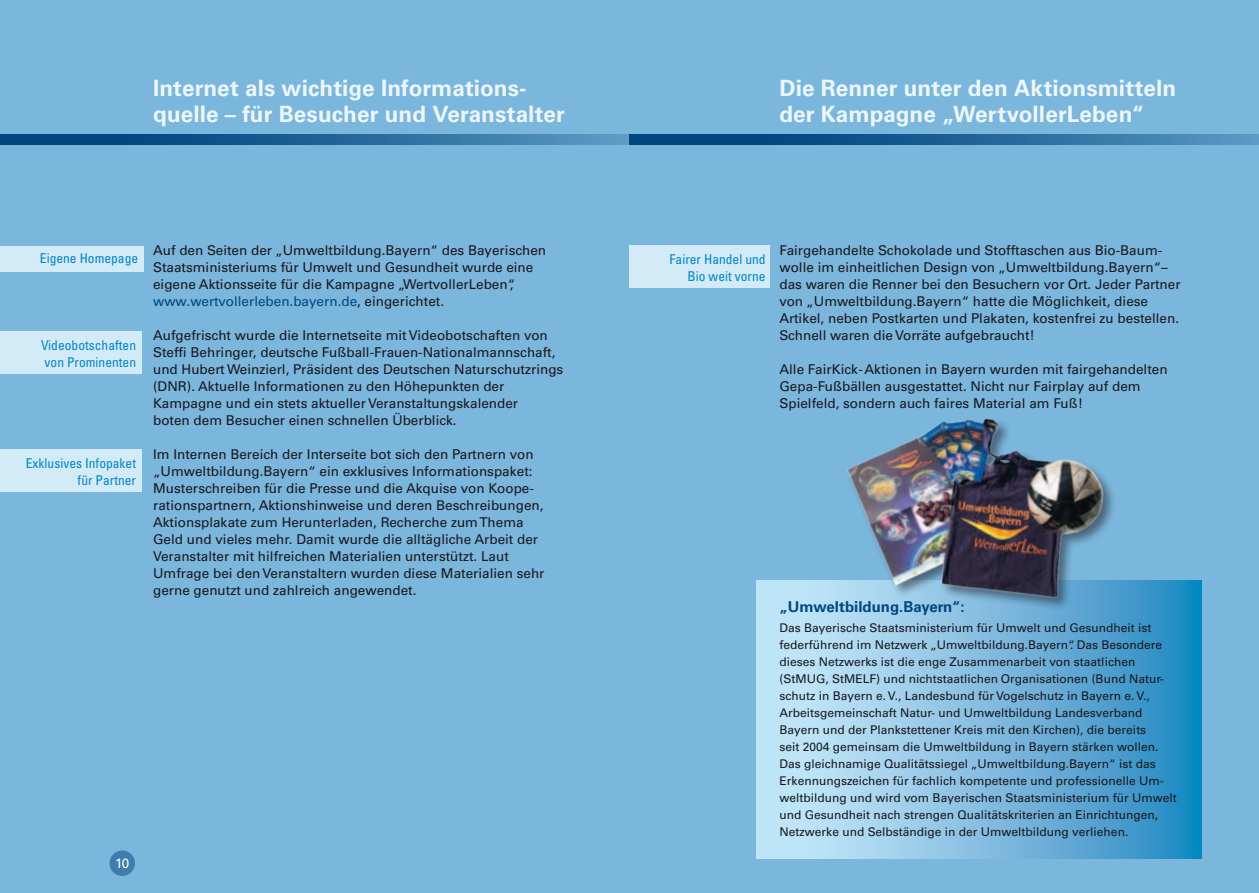
<style>
.page{position:relative;width:1259px;height:893px;background:#fff}
.page>*{position:absolute;margin:0;border:0;box-sizing:border-box;transform-origin:0 0}
.t1{font:700 22.5px/25.5px "Univers LT Pro 65";letter-spacing:.005em;color:#ebf7fc}
.t2{font:700 15px "Univers LT Pro 65";color:#00477f}
.t3{font:13.5px/17px "Univers LT Pro 55 Roman";color:#1a171c}
.t4{font:condensed 13.5px/17px "Univers LT Pro";color:#0086c5;text-align:right}
.t5{font:13.5px "Univers LT Pro 55 Roman";color:#fff}
.t6{font:12px/17px "Univers LT Pro 55 Roman";color:#1a171c}
.s1{color:#00477f}
</style>
<div class="page">
<div style="left:0;top:0;width:629px;height:893px;background:#7bb6dc"></div>
<div style="left:629px;top:0;width:630px;height:893px;background:#7bb6dc"></div>
<div style="left:629px;top:246px;width:141px;height:42px;background:#d3eaf7"></div>
<div style="left:0;top:246px;width:144px;height:26px;background:#d3eaf7"></div>
<div style="left:0;top:332px;width:141px;height:42px;background:#d3eaf7"></div>
<div style="left:0;top:450px;width:141px;height:42px;background:#d3eaf7"></div>
<svg style="left:629px;top:134px;width:630px;height:11px;background:#206497"></svg>
<svg style="left:0;top:134px;width:629px;height:11px;background:#269"></svg>
<svg style="left:756px;top:580px;width:445px;height:278px"></svg>
<img style="left:831px;top:418px;width:283px;height:194px">
<div style="left:109px;top:850px;width:26px;height:26px;background:#3d7ead;border-radius:50%"></div>
<h1 class="t1" style="left:153px;top:75px;width:413px">Internet als wichtige Informations&shy;quelle – für Besucher und Veranstalter</h1>
<h2 class="t4" style="left:40px;top:250px;width:100px">Eigene Homepage</h2>
<h2 class="t4" style="left:41px;top:336px;width:97px;text-align:left">Videobotschaften von Prominenten</h2>
<h2 class="t4" style="left:26px;top:454px;width:112px">Exklusives Infopaket für Partner</h2>
<p class="t3" style="left:153px;top:242px;width:394px">Auf den Seiten der „Umweltbildung.Bayern“ des Bayerischen Staatsministeriums für Umwelt und Gesundheit wurde eine eigene Aktionsseite für die Kampagne „WertvollerLeben“, <span class="s1">www.wertvollerleben.bayern.de</span>, eingerichtet.</p>
<p class="t3" style="left:153px;top:327px;width:412px">Aufgefrischt wurde die Internetseite mit Videobotschaften von Steffi Behringer, deutsche Fußball-Frauen-Nationalmannschaft, und Hubert Weinzierl, Präsident des Deutschen Naturschutzrings (DNR). Aktuelle Informationen zu den Höhepunkten der Kampagne und ein stets aktueller Veranstaltungskalender<br>boten dem Besucher einen schnellen Überblick.</p>
<p class="t3" style="left:153px;top:446px;width:393px">Im Internen Bereich der Interseite bot sich den Partnern von „Umweltbildung.Bayern“ ein exklusives Informationspaket:<br>Musterschreiben für die Presse und die Akquise von Koope&shy;rationspartnern, Aktionshinweise und deren Beschreibungen, Aktionsplakate zum Herunterladen, Recherche zum Thema Geld und vieles mehr. Damit wurde die alltägliche Arbeit der Veranstalter mit hilfreichen Materialien unterstützt. Laut Umfrage bei den Veranstaltern wurden diese Materialien sehr gerne genutzt und zahlreich angewendet.</p>
<p class="t5" style="left:115px;top:855px;width:16px">10</p>
<h1 class="t1" style="left:779px;top:75px;width:398px">Die Renner unter den Aktionsmitteln der Kampagne „WertvollerLeben“</h1>
<h2 class="t4" style="left:669px;top:250px;width:97px">Fairer Handel und<br>Bio weit vorne</h2>
<p class="t3" style="left:779px;top:242px;width:403px">Fairgehandelte Schokolade und Stofftaschen aus Bio-Baum&shy;wolle im einheitlichen Design von „Umweltbildung.Bayern“– das waren die Renner bei den Besuchern vor Ort. Jeder Partner von „Umweltbildung.Bayern“ hatte die Möglichkeit, diese Artikel, neben Postkarten und Plakaten, kostenfrei zu bestellen.<br>Schnell waren die Vorräte aufgebraucht!</p>
<p class="t3" style="left:779px;top:361px;width:390px">Alle FairKick-Aktionen in Bayern wurden mit fairgehandelten<br>Gepa-Fußbällen ausgestattet. Nicht nur Fairplay auf dem<br>Spielfeld, sondern auch faires Material am Fuß!</p>
<p class="t2" style="left:779px;top:598px;width:187px">„Umweltbildung.Bayern“:</p>
<p class="t6" style="left:779px;top:619px;width:399px">Das Bayerische Staatsministerium für Umwelt und Gesundheit ist federführend im Netzwerk „Umweltbildung.Bayern“. Das Besondere dieses Netzwerks ist die enge Zusammenarbeit von staatlichen (StMUG, StMELF) und nichtstaatlichen Organisationen (Bund Natur&shy;schutz in Bayern e. V., Landesbund für Vogelschutz in Bayern e. V., Arbeitsgemeinschaft Natur- und Umweltbildung Landesverband Bayern und der Plankstettener Kreis mit den Kirchen), die bereits<br>seit 2004 gemeinsam die Umweltbildung in Bayern stärken wollen.<br>Das gleichnamige Qualitätssiegel „Umweltbildung.Bayern“ ist das Erkennungszeichen für fachlich kompetente und professionelle Um&shy;weltbildung und wird vom Bayerischen Staatsministerium für Umwelt und Gesundheit nach strengen Qualitätskriterien an Einrichtungen, Netzwerke und Selbständige in der Umweltbildung verliehen.</p>
</div>
